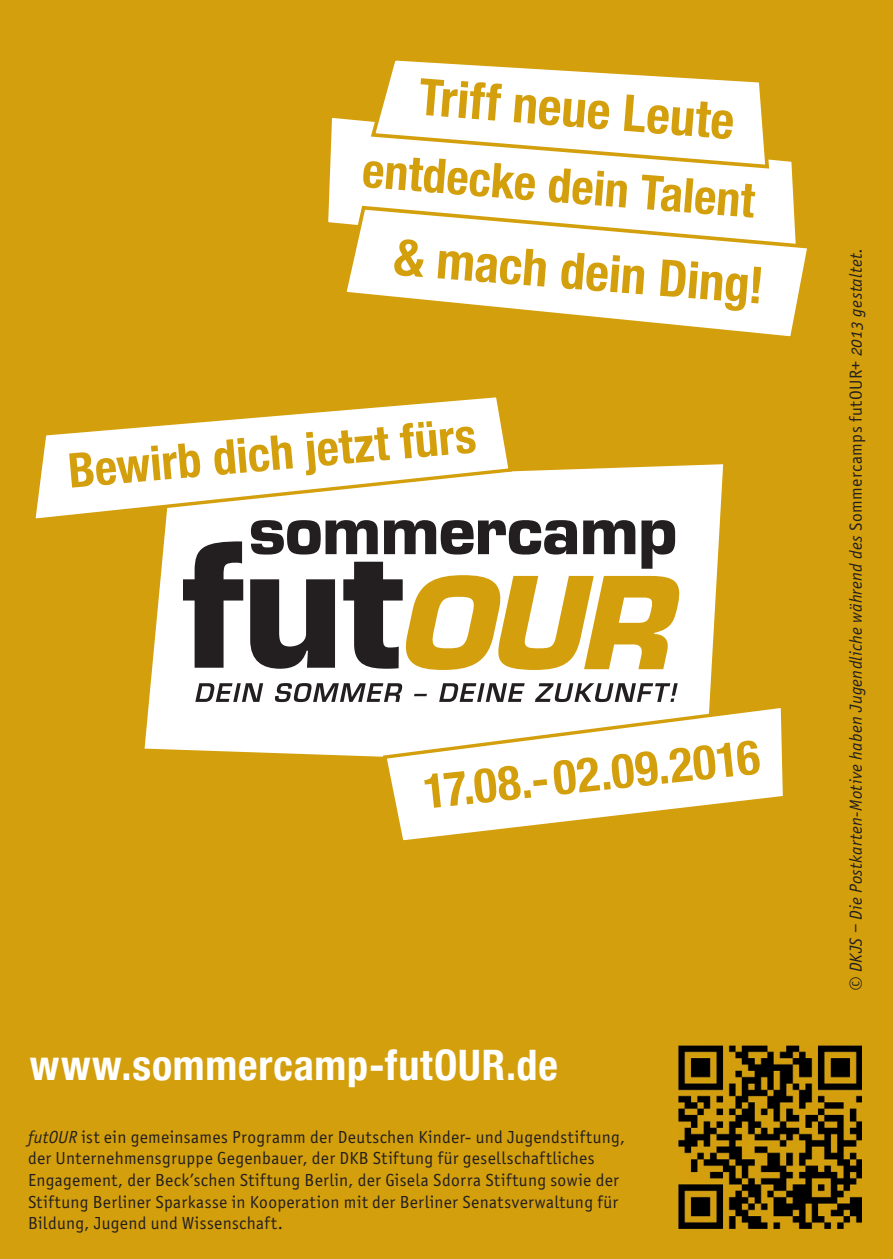
<style>
.page{position:relative;width:893px;height:1259px;background:#d49f0c}
.page>*{position:absolute;margin:0;border:0;box-sizing:border-box;transform-origin:0 0}
.t1{font:700 condensed 51px "Helvetica Neue";color:#d49f0c}
.t2{font:700 condensed 48px "Helvetica Neue";color:#d49f0c}
.t3{font:700 condensed 42px "Helvetica Neue";letter-spacing:.02em;color:#fff}
.t4{font:18px/21.6px "Correspondence Sans";letter-spacing:.02em;color:#231f20}
.t5{font:italic 18px "Correspondence Sans";letter-spacing:.015em;color:#231f20}
.s1{font-style:italic}
.s2{font-style:normal}
</style>
<div class="page">
<img style="left:679px;top:1045px;width:183px;height:183px">
<svg style="left:328px;top:118px;width:466px;height:106px;background:#fbf8ed"></svg>
<svg style="left:340px;top:204px;width:467px;height:133px"></svg>
<svg style="left:368px;top:60px;width:403px;height:111px"></svg>
<svg style="left:145px;top:464px;width:578px;height:293px;background:#f9f3e1"></svg>
<svg style="left:195px;top:683px;width:483px;height:19px;background:#a8a6a7"></svg>
<svg style="left:183px;top:520px;width:500px;height:150px"></svg>
<svg style="left:35px;top:397px;width:479px;height:127px"></svg>
<svg style="left:381px;top:702px;width:402px;height:139px"></svg>
<h1 class="t1" style="left:422px;top:55px;width:318px;rotate:4deg">Triff neue Leute</h1>
<h2 class="t2" style="left:365px;top:132px;width:395px;rotate:4deg">entdecke dein Talent</h2>
<h1 class="t1" style="left:397px;top:216px;width:372px;rotate:4deg">&amp; mach dein Ding!</h1>
<h2 class="t2" style="left:65px;top:431px;width:411px;rotate:-5deg">Bewirb dich jetzt fürs</h2>
<h2 class="t2" style="left:419px;top:752px;width:339px;rotate:-6deg">17.08.-02.09.2016</h2>
<h3 class="t3" style="left:30px;top:1030px;width:530px">www.sommercamp-futOUR.de</h3>
<p class="t4" style="left:28px;top:1126px;width:599px"><span class="s1">futOUR</span> ist ein gemeinsames Programm der Deutschen Kinder- und Jugendstiftung, der Unternehmensgruppe Gegenbauer, der DKB Stiftung für gesellschaftliches Engagement, der Beck’schen Stiftung Berlin, der Gisela Sdorra Stiftung sowie der Stiftung Berliner Sparkasse in Kooperation mit der Berliner Senatsverwaltung für Bildung, Jugend und Wissenschaft.</p>
<p class="t5" style="left:846px;top:991px;width:744px;rotate:-90deg">© DKJS – Die Postkarten-Motive haben Jugendliche während des <span class="s2">Sommercamps futOUR+</span> 2013 gestaltet.</p>
</div>
